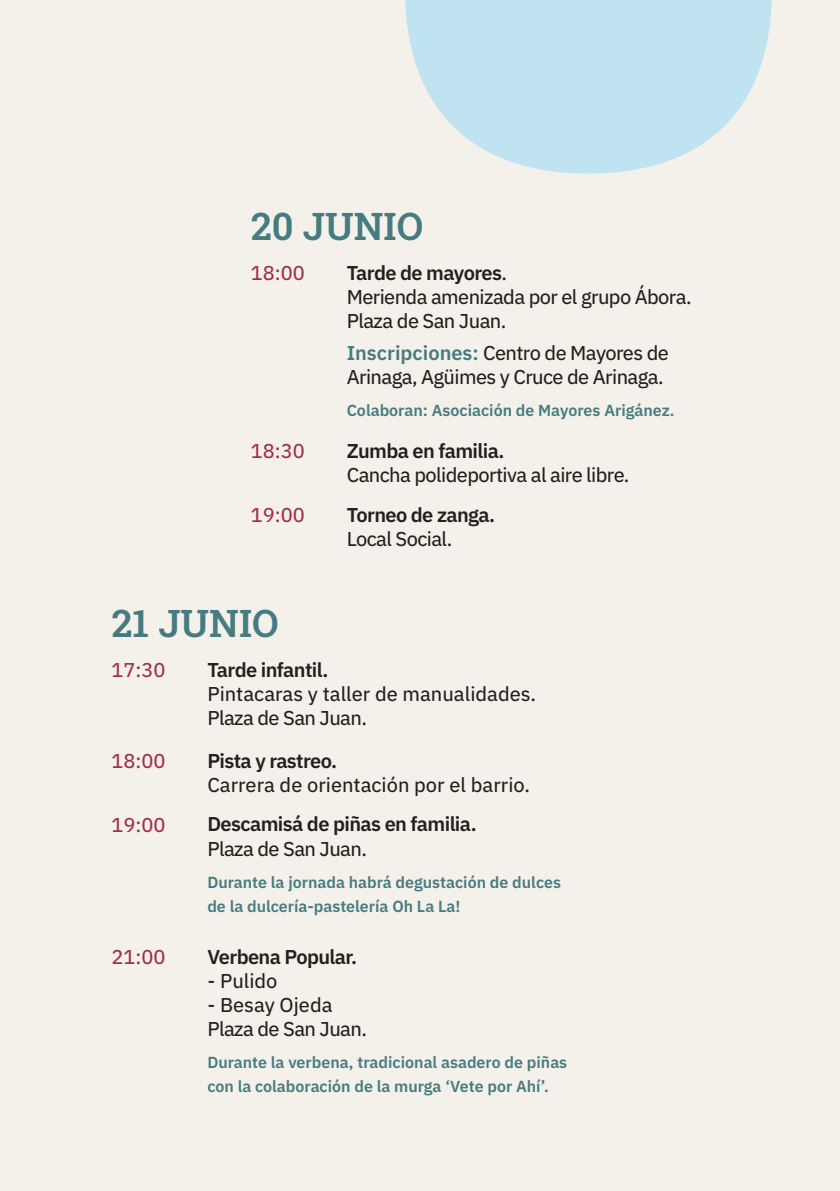
<style>
.page{position:relative;width:840px;height:1191px;background:#fff}
.page>*{position:absolute;margin:0;border:0;box-sizing:border-box;transform-origin:0 0}
.t1{font:600 38px "Roboto Slab";color:#467b7f}
.t2{font:20px/24px "IBM Plex Sans Text";letter-spacing:-.03em;color:#231f20}
.t3{font:600 20px "IBM Plex Sans";letter-spacing:-.03em;color:#231f20}
.t4{font:20px/24px "IBM Plex Sans Text";color:#231f20}
.t5{font:20px "IBM Plex Sans Text";color:#a12e46}
.t6{font:600 16px/24px "IBM Plex Sans";color:#467b7f}
.s1{font-family:"IBM Plex Sans Text";font-weight:400}
.s2{font-family:"IBM Plex Sans";font-weight:600;color:#467b7f}
</style>
<div class="page">
<div style="left:0;top:0;width:839px;height:1191px;background:#f4f0ea"></div>
<svg style="left:405px;top:0;width:366px;height:173px;fill:#bfe3f0"></svg>
<h1 class="t1" style="left:250px;top:200px;width:174px">20 JUNIO</h1>
<p class="t5" style="left:250px;top:257px;width:55px">18:00</p>
<p class="t3" style="left:346px;top:257px;width:162px">Tarde de mayores<span class="s1">.</span></p>
<p class="t2" style="left:346px;top:283px;width:346px">Merienda amenizada por el grupo Ábora.<br>Plaza de San Juan.</p>
<p class="t2" style="left:346px;top:339px;width:323px"><span class="s2">Inscripciones:</span> Centro de Mayores de<br>Arinaga, Agüimes y Cruce de Arinaga.</p>
<p class="t6" style="left:346px;top:397px;width:329px">Colaboran: Asociación de Mayores Arigánez.</p>
<p class="t3" style="left:346px;top:435px;width:159px">Zumba en familia.</p>
<p class="t2" style="left:346px;top:461px;width:284px">Cancha polideportiva al aire libre.</p>
<p class="t3" style="left:346px;top:499px;width:150px">Torneo de zanga.</p>
<p class="t2" style="left:346px;top:525px;width:107px">Local Social.</p>
<p class="t5" style="left:250px;top:435px;width:55px">18:30</p>
<p class="t5" style="left:250px;top:499px;width:55px">19:00</p>
<h1 class="t1" style="left:111px;top:597px;width:169px">21 JUNIO</h1>
<p class="t5" style="left:111px;top:654px;width:55px">17:30</p>
<p class="t3" style="left:207px;top:654px;width:122px">Tarde infantil.</p>
<p class="t4" style="left:207px;top:680px;width:330px">Pintacaras y taller de manualidades.<br>Plaza de San Juan.</p>
<p class="t3" style="left:207px;top:744px;width:131px">Pista y rastreo.</p>
<p class="t4" style="left:207px;top:770px;width:324px">Carrera de orientación por el barrio.</p>
<p class="t3" style="left:207px;top:808px;width:271px">Descamisá de piñas en familia.</p>
<p class="t2" style="left:207px;top:834px;width:161px">Plaza de San Juan.</p>
<p class="t6" style="left:207px;top:868px;width:355px">Durante la jornada habrá degustación de dulces de la dulcería-pastelería Oh La La!</p>
<p class="t3" style="left:207px;top:940px;width:151px">Verbena Popular.</p>
<p class="t2" style="left:207px;top:966px;width:72px">- Pulido</p>
<p class="t2" style="left:207px;top:990px;width:161px">- Besay Ojeda<br>Plaza de San Juan.</p>
<p class="t6" style="left:207px;top:1048px;width:361px">Durante la verbena, tradicional asadero de piñas con la colaboración de la murga ‘Vete por Ahí’.</p>
<p class="t5" style="left:111px;top:745px;width:55px">18:00</p>
<p class="t5" style="left:111px;top:809px;width:55px">19:00</p>
<p class="t5" style="left:111px;top:941px;width:55px">21:00</p>
</div>
